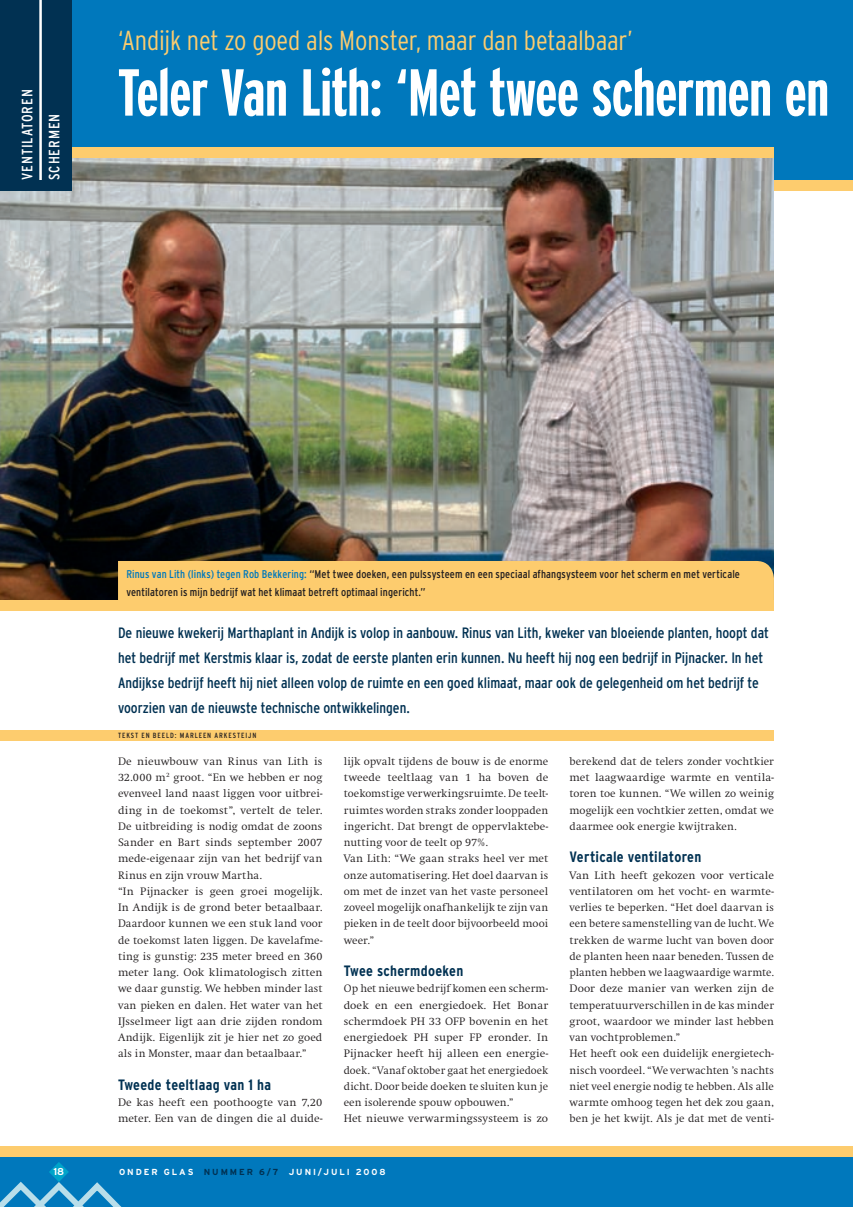
<style>
.page{position:relative;width:853px;height:1207px;background:#fff}
.page>*{position:absolute;margin:0;border:0;box-sizing:border-box;transform-origin:0 0}
.t1{font:700 extra-condensed 66.25px "Interstate";letter-spacing:-.01em;color:#fff}
.t2{font:300 condensed 27.5px "Interstate";letter-spacing:-.01em;color:#fdcc6e}
.t3{font:condensed 15px/25px "Interstate";color:#013152}
.t4{font:700 condensed 15px "Interstate";letter-spacing:.02em;color:#013152}
.t5{font:condensed 15px/27.1px "Interstate";letter-spacing:.06em;color:#fff}
.t6{font:300 11.25px/16.2px "Swift";letter-spacing:.01em;color:#231f20}
.t7{font:condensed 11.25px/17.5px "Interstate";letter-spacing:.01em;color:#231f20}
.t8{font:700 10px "Interstate";color:#fff}
.t9{font:700 8.75px "Interstate";letter-spacing:.22em;color:#fff}
.t10{font:condensed 7.5px "Interstate";letter-spacing:.125em;color:#231f20}
.s1{color:#0078bc}
.s2{color:#013152}
</style>
<div class="page">
<div style="left:0;top:1146px;width:852px;height:61px;background:#0078bc"></div>
<div style="left:0;top:0;width:852px;height:184px;background:#0078bc"></div>
<div style="left:0;top:180px;width:852px;height:11px;background:#fdcc6e"></div>
<div style="left:0;top:1146px;width:852px;height:10px;background:#fdcc6e"></div>
<img style="left:0;top:158px;width:773px;height:442px">
<div style="left:0;top:147px;width:773px;height:11px;background:#fdcc6e"></div>
<div style="left:0;top:600px;width:773px;height:10px;background:#fdcc6e"></div>
<div style="left:0;top:730px;width:773px;height:11px;background:#fdcc6e"></div>
<div style="left:118px;top:561px;width:655px;height:39px;background:#fdcc6e"></div>
<div style="left:0;top:0;width:72px;height:191px;background:#013152"></div>
<hr style="left:39px;top:0;width:3px;height:180px;background:#fff">
<svg style="left:0;top:1162px;width:122px;height:45px"></svg>
<h3 class="t5" style="left:13px;top:180px;width:92px;rotate:-90deg">VENTILATOREN<br>SCHERMEN</h3>
<h2 class="t2" style="left:118px;top:25px;width:516px">‘Andijk net zo goed als Monster, maar dan betaalbaar’</h2>
<h1 class="t1" style="left:118px;top:56px;width:712px">Teler Van Lith: ‘Met twee schermen en</h1>
<p class="t8" style="left:53px;top:1166px;width:12px">18</p>
<p class="t7" style="left:126px;top:566px;width:615px"><span class="s1">Rinus van Lith (links) tegen Rob Bekkering:</span> “Met twee doeken, een pulssysteem en een speciaal afhangsysteem voor het scherm en met verticale ventilatoren is mijn bedrijf wat het klimaat betreft optimaal ingericht.”</p>
<p class="t3" style="left:118px;top:620px;width:652px">De nieuwe kwekerij Marthaplant in Andijk is volop in aanbouw. Rinus van Lith, kweker van bloeiende planten, hoopt dat het bedrijf met Kerstmis klaar is, zodat de eerste planten erin kunnen. Nu heeft hij nog een bedrijf in Pijnacker. In het Andijkse bedrijf heeft hij niet alleen volop de ruimte en een goed klimaat, maar ook de gelegenheid om het bedrijf te voorzien van de nieuwste technische ontwikkelingen.</p>
<p class="t10" style="left:118px;top:731px;width:140px">TEKST EN BEELD: MARLEEN ARKESTEIJN</p>
<p class="t6" style="left:118px;top:753px;width:206px">De nieuwbouw van Rinus van Lith is 32.000 m<sup>2</sup> groot. “En we hebben er nog evenveel land naast liggen voor uitbrei&shy;ding in de toekomst”, vertelt de teler.<br>De uitbreiding is nodig omdat de zoons Sander en Bart sinds september 2007 mede-eigenaar zijn van het bedrijf van Rinus en zijn vrouw Martha.<br>“In Pijnacker is geen groei mogelijk.<br>In Andijk is de grond beter betaalbaar.<br>Daardoor kunnen we een stuk land voor de toekomst laten liggen. De kavelafme&shy;ting is gunstig: 235 meter breed en 360 meter lang. Ook klimatologisch zitten we daar gunstig. We hebben minder last van pieken en dalen. Het water van het IJsselmeer ligt aan drie zijden rondom Andijk. Eigenlijk zit je hier net zo goed als in Monster, maar dan betaalbaar.”</p>
<h3 class="t4" style="left:118px;top:1076px;width:154px">Tweede teeltlaag van 1 ha</h3>
<p class="t6" style="left:118px;top:1094px;width:206px">De kas heeft een poothoogte van 7,20 meter. Een van de dingen die al duide-</p>
<p class="t6" style="left:344px;top:753px;width:206px">lijk opvalt tijdens de bouw is de enorme tweede teeltlaag van 1 ha boven de toekomstige verwerkingsruimte. De teelt&shy;ruimtes worden straks zonder looppaden ingericht. Dat brengt de oppervlaktebe&shy;nutting voor de teelt op 97%.<br>Van Lith: “We gaan straks heel ver met onze automatisering. Het doel daarvan is om met de inzet van het vaste personeel zoveel mogelijk onafhankelijk te zijn van pieken in de teelt door bijvoorbeeld mooi weer.”</p>
<h3 class="t4" style="left:344px;top:962px;width:121px">Twee schermdoeken</h3>
<p class="t6" style="left:344px;top:981px;width:206px">Op het nieuwe bedrijf komen een scherm&shy;doek en een energiedoek. Het Bonar schermdoek PH 33 OFP bovenin en het energiedoek PH super FP eronder. In Pijnacker heeft hij alleen een energie&shy;doek. “Vanaf oktober gaat het energiedoek dicht. Door beide doeken te sluiten kun je een isolerende spouw opbouwen.”<br>Het nieuwe verwarmingssysteem is zo</p>
<p class="t6" style="left:569px;top:753px;width:206px;text-align:justify">berekend dat de telers zonder vochtkier met laagwaardige warmte en ventila&shy;toren toe kunnen. “We willen zo weinig mogelijk een vochtkier zetten, omdat we daarmee ook energie kwijtraken.</p>
<h3 class="t4" style="left:569px;top:849px;width:133px">Verticale ventilatoren</h3>
<p class="t6" style="left:569px;top:867px;width:206px">Van Lith heeft gekozen voor verticale ventilatoren om het vocht- en warmte&shy;verlies te beperken. “Het doel daarvan is een betere samenstelling van de lucht. We trekken de warme lucht van boven door de planten heen naar beneden. Tussen de planten hebben we laagwaardige warmte.<br>Door deze manier van werken zijn de temperatuurverschillen in de kas minder groot, waardoor we minder last hebben van vochtproblemen.”<br>Het heeft ook een duidelijk energietech&shy;nisch voordeel. “We verwachten ’s nachts niet veel energie nodig te hebben. Als alle warmte omhoog tegen het dek zou gaan, ben je het kwijt. Als je dat met de venti-</p>
<p class="t9" style="left:119px;top:1167px;width:268px">ONDER GLAS <span class="s2">NUMMER 6/7</span> JUNI/JULI 2008</p>
</div>
